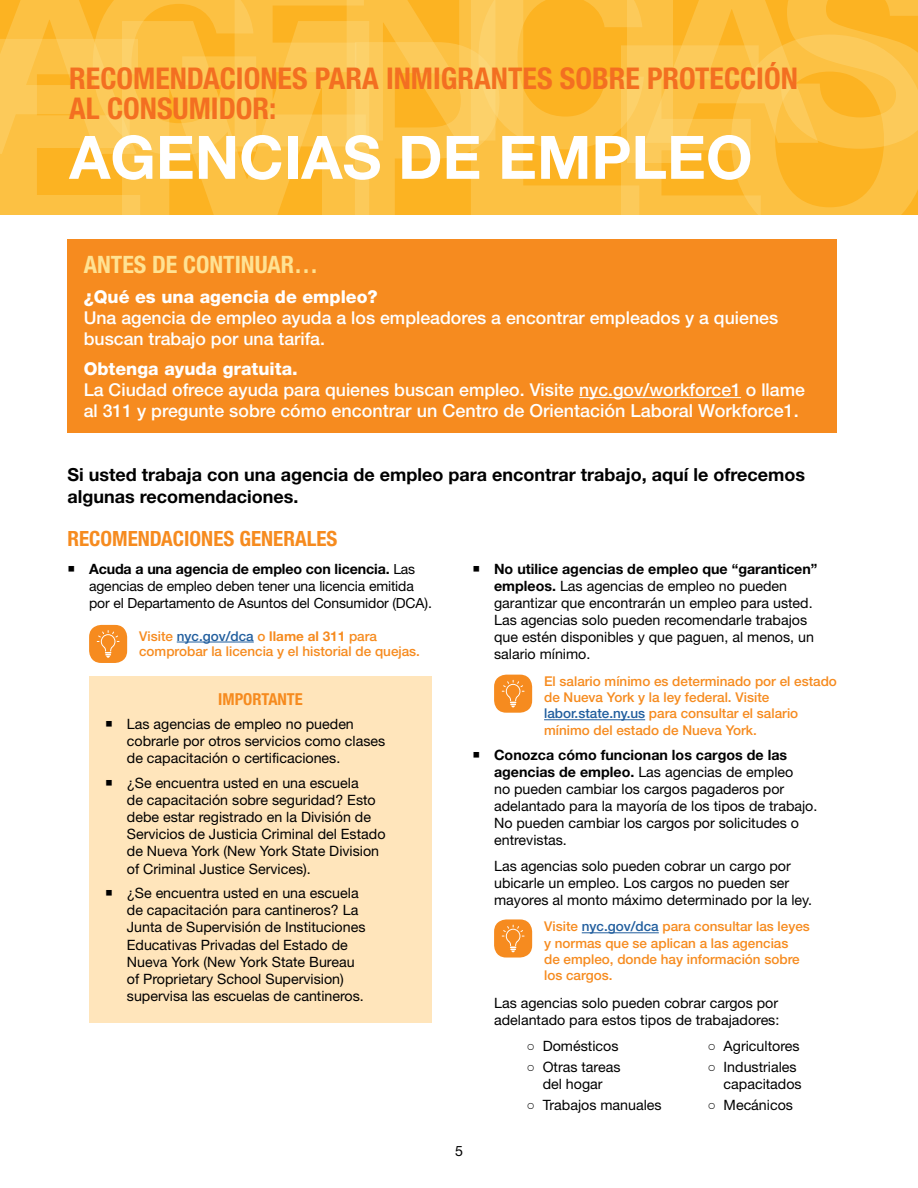
<style>
.page{position:relative;width:918px;height:1188px;background:#fff}
.page>*{position:absolute;margin:0;border:0;box-sizing:border-box;transform-origin:0 0}
.t1{font:700 60px "Helvetica Neue LT Std";color:#fff}
.t2{font:700 condensed 30px/30px "Helvetica Neue LT Std";color:#f36f21}
.t3{font:700 condensed 24px "Helvetica Neue LT Std";color:#ffe293}
.t4{font:700 condensed 21px "Helvetica Neue LT Std";color:#f68b1f}
.t5{font:700 18px/21.6px "Helvetica Neue LT Std";color:#000}
.t6{font:500 18px "Helvetica Neue LT Std";color:#fff}
.t7{font:500 17.7px/21px "Helvetica Neue LT Std";color:#fff}
.t8{font:800 17.7px "Helvetica Neue LT Std";color:#fff}
.t9{font:700 condensed 16.5px "Helvetica Neue LT Std";color:#f68b1f}
.t10{font:14.25px/17.1px "Helvetica Neue LT Std";color:#000}
.t11{font:700 14.25px "Helvetica Neue LT Std";letter-spacing:-.01em;color:#000}
.t12{font:13.95px/17.1px "Helvetica Neue LT Std";letter-spacing:-.01em;color:#000}
.t13{font:500 13.5px/16.2px "Helvetica Neue LT Std";color:#f68b1f}
.s1{font-size:17.7px}
.s2{font-weight:400;font-size:13.95px}
.s3{font-size:14.25px}
.s4{color:#215e9e}
.s5{font-weight:700}
.s6{font-family:"Arial"}
</style>
<div class="page">
<svg style="left:0;top:0;width:918px;height:215px;background:#fcbf40"></svg>
<hr style="left:177px;top:642px;width:77px;height:1px;background:#215e9e">
<div style="left:89px;top:625px;width:38px;height:38px;background:#f68b1f;border-radius:12px"></div>
<svg style="left:97px;top:630px;width:23px;height:28px"></svg>
<div style="left:89px;top:677px;width:343px;height:346px;background:#ffe5bb"></div>
<hr style="left:544px;top:719px;width:101px;height:1px;background:#215e9e">
<hr style="left:582px;top:932px;width:77px;height:1px;background:#215e9e">
<div style="left:494px;top:675px;width:38px;height:38px;background:#f68b1f;border-radius:12px"></div>
<svg style="left:502px;top:680px;width:23px;height:27px"></svg>
<div style="left:494px;top:920px;width:38px;height:38px;background:#f68b1f;border-radius:12px"></div>
<svg style="left:502px;top:925px;width:23px;height:27px"></svg>
<div style="left:68px;top:240px;width:769px;height:193px;background:#f68b1f"></div>
<hr style="left:579px;top:397px;width:162px;height:1px;background:#fff">
<h2 class="t2" style="left:69px;top:63px;width:730px">RECOMENDACIONES PARA INMIGRANTES SOBRE PROTECCIÓN<br>AL CONSUMIDOR:</h2>
<h1 class="t1" style="left:69px;top:120px;width:685px">AGENCIAS DE EMPLEO</h1>
<h3 class="t3" style="left:84px;top:250px;width:236px">ANTES DE CONTINUAR…</h3>
<p class="t8" style="left:84px;top:286px;width:296px">¿Qué es una agencia de empleo?</p>
<p class="t7" style="left:84px;top:307px;width:696px">Una agencia de empleo ayuda a los empleadores a encontrar empleados y a quienes buscan trabajo por una tarifa.</p>
<p class="t8" style="left:84px;top:358px;width:216px">Obtenga ayuda gratuita.</p>
<p class="t7" style="left:84px;top:379px;width:723px">La Ciudad ofrece ayuda para quienes buscan empleo. Visite nyc.gov/workforce1 o llame</p>
<p class="t6" style="left:84px;top:400px;width:717px"><span class="s1">al 311 y pregunte sobre cómo</span> encontrar un Centro de Orientación Laboral Workforce1.</p>
<p class="t5" style="left:68px;top:464px;width:739px">Si usted trabaja con una agencia de empleo para encontrar trabajo, aquí le ofrecemos algunas recomendaciones.</p>
<h3 class="t4" style="left:68px;top:525px;width:271px">RECOMENDACIONES GENERALES</h3>
<p class="t11" style="left:89px;top:560px;width:328px">Acuda a una agencia de empleo con licencia. <span class="s2">Las</span></p>
<p class="t12" style="left:89px;top:577px;width:344px">agencias de empleo deben tener una licencia emitida por el Departamento de Asuntos del Consumidor (DCA<span class="s3">).</span></p>
<p class="t13" style="left:139px;top:628px;width:282px;line-height:15.8px">Visite <span class="s4">nyc.gov/dca</span> o <span class="s5">llame al 311</span> para comprobar la licencia y el historial de quejas.</p>
<p class="t9" style="left:218px;top:689px;width:86px">IMPORTANTE</p>
<p class="t10" style="left:127px;top:715px;width:260px">Las agencias de empleo no pueden cobrarle por otros servicios como clases de capacitación o certificaciones.</p>
<p class="t10" style="left:127px;top:774px;width:260px">¿Se encuentra usted en una escuela<br>de capacitación sobre seguridad? Esto debe estar registrado en la División de Servicios de Justicia Criminal del Estado de Nueva York (New York State Division of Criminal Justice Services).</p>
<p class="t10" style="left:127px;top:884px;width:240px">¿Se encuentra usted en una escuela de capacitación para cantineros? La Junta de Supervisión de Instituciones Educativas Privadas del Estado de Nueva York (New York State Bureau of Proprietary School Supervision) supervisa las escuelas de cantineros.</p>
<p class="t10" style="left:494px;top:560px;width:325px"><span class="s5">No utilice agencias de empleo que “garanticen” empleos.</span> Las agencias de empleo no pueden garantizar que encontrarán un empleo para usted.<br>Las agencias solo pueden recomendarle trabajos que estén disponibles y que paguen, al menos, un salario mínimo.</p>
<p class="t13" style="left:544px;top:673px;width:294px">El salario mínimo es determinado por el estado de Nueva York y la ley federal. Visite <span class="s4">labor.state.ny.us</span> para consultar el salario mínimo del estado de Nueva York.</p>
<p class="t10" style="left:494px;top:746px;width:325px"><span class="s5">Conozca cómo funcionan los cargos de las agencias de empleo.</span> Las agencias de empleo<br>no pueden cambiar los cargos pagaderos por adelantado para la mayoría de los tipos de trabajo.<br>No pueden cambiar los cargos por solicitudes o entrevistas.</p>
<p class="t10" style="left:494px;top:857px;width:320px">Las agencias solo pueden cobrar un cargo por ubicarle un empleo. Los cargos no pueden ser mayores al monto máximo determinado por la ley.</p>
<p class="t13" style="left:544px;top:918px;width:267px">Visite <span class="s4">nyc.gov/dca</span> para consultar las leyes y normas que se aplican a las agencias<br>de empleo, donde hay información sobre los cargos.</p>
<p class="t10" style="left:494px;top:994px;width:287px">Las agencias solo pueden cobrar cargos por adelantado para estos tipos de trabajadores:</p>
<p class="t10" style="left:527px;top:1037px;width:93px"><span class="s6">○</span> Domésticos</p>
<p class="t10" style="left:707px;top:1037px;width:94px"><span class="s6">○</span> Agricultores</p>
<p class="t10" style="left:527px;top:1058px;width:96px;text-align:center"><span class="s6">○</span> Otras tareas del hogar</p>
<p class="t10" style="left:724px;top:1058px;width:80px;text-indent:-16px"><span class="s6">○</span> Industriales capacitados</p>
<p class="t10" style="left:527px;top:1096px;width:137px"><span class="s6">○</span> Trabajos manuales</p>
<p class="t10" style="left:707px;top:1096px;width:87px"><span class="s6">○</span> Mecánicos</p>
<p class="t10" style="left:455px;top:1142px;width:9px">5</p>
</div>
